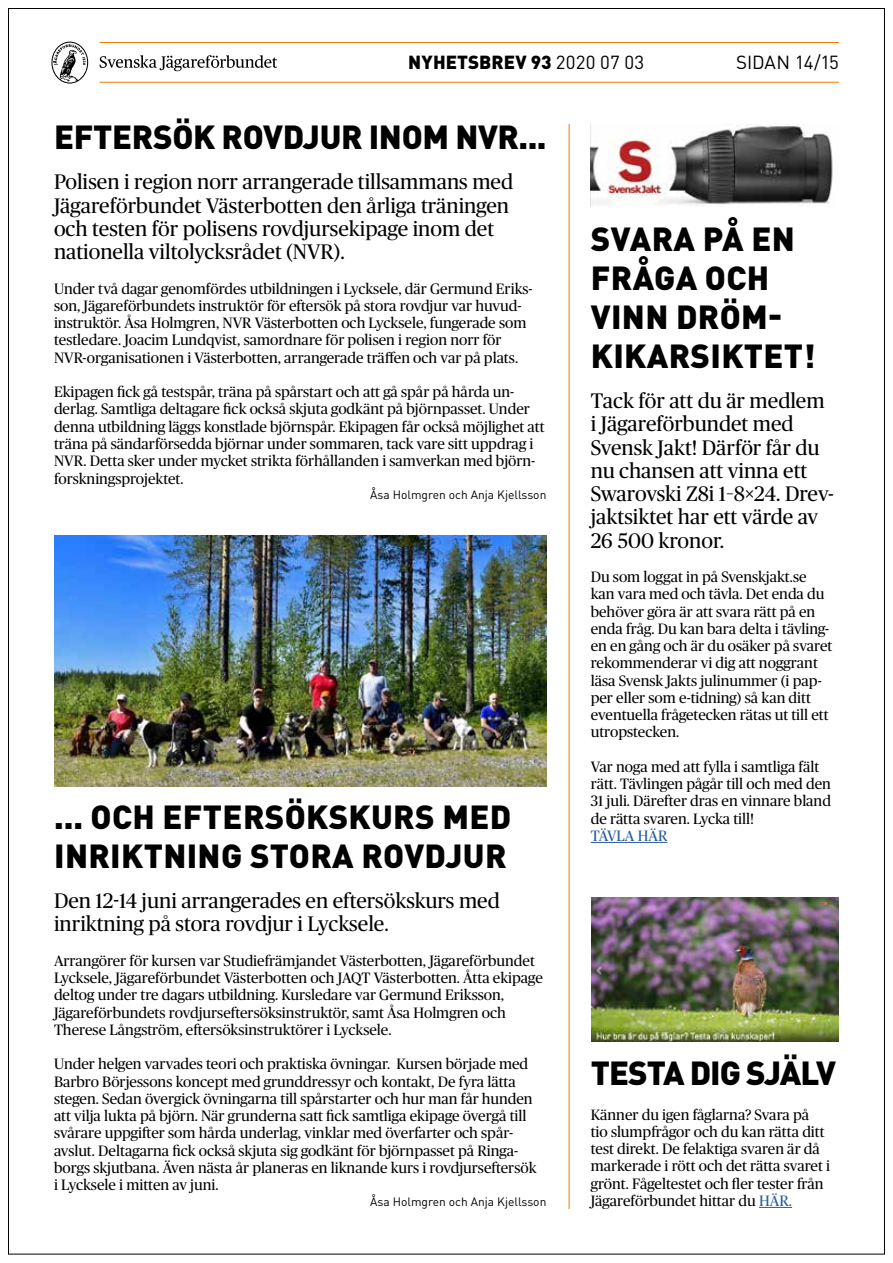
<style>
.page{position:relative;width:893px;height:1263px;background:#fff}
.page>*{position:absolute;margin:0;border:0;box-sizing:border-box;transform-origin:0 0}
.t1{font:900 33px/39px "DINOT";letter-spacing:.01em;color:#000}
.t2{font:900 33px "DINOT";letter-spacing:-.01em;color:#000}
.t3{font:900 33px "DINOT";letter-spacing:-.03em;color:#000}
.t4{font:21px/23.2px "Publico Headline";color:#000}
.t5{font:900 18.75px "DINOT";letter-spacing:.005em;color:#000}
.t6{font:18.75px "DINOT";letter-spacing:-.01em;color:#000}
.t7{font:15px/17.2px "Publico Headline";color:#000}
.t8{font:15px "Publico Headline";color:#275b9b}
.t9{font:12px "DINOT";color:#000}
.s1{font-weight:400}
.s2{color:#275b9b}
</style>
<div class="page">
<svg style="left:51px;top:42px;width:37px;height:42px"></svg>
<svg style="left:100px;top:55px;width:177px;height:16px"></svg>
<hr style="left:99px;top:42px;width:740px;height:1px;background:#ef7d00">
<hr style="left:99px;top:82px;width:740px;height:1px;background:#ef7d00">
<hr style="left:569px;top:124px;width:1px;height:1085px;background:#ef7d00">
<img style="left:54px;top:536px;width:492px;height:251px">
<hr style="left:591px;top:842px;width:76px;height:1px;background:#275b9b">
<hr style="left:759px;top:1207px;width:33px;height:1px;background:#275b9b">
<img style="left:591px;top:125px;width:242px;height:81px">
<img style="left:592px;top:897px;width:247px;height:145px">
<p class="t5" style="left:408px;top:50px;width:238px">NYHETSBREV 93 <span class="s1">2020 07 03</span></p>
<p class="t6" style="left:736px;top:50px;width:104px">SIDAN 14/15</p>
<h1 class="t2" style="left:54px;top:115px;width:494px">EFTERSÖK ROVDJUR INOM NVR...</h1>
<h2 class="t4" style="left:54px;top:169px;width:461px">Polisen i region norr arrangerade tillsammans med Jägareförbundet Västerbotten den årliga träningen och testen för polisens rovdjursekipage inom det nationella viltolycksrådet (NVR).</h2>
<p class="t7" style="left:54px;top:279px;width:480px">Under två dagar genomfördes utbildningen i Lycksele, där Germund Eriks&shy;son, Jägareförbundets instruktör för eftersök på stora rovdjur var huvud&shy;instruktör. Åsa Holmgren, NVR Västerbotten och Lycksele, fungerade som testledare. Joacim Lundqvist, samordnare för polisen i region norr för NVR-organisationen i Västerbotten, arrangerade träffen och var på plats.</p>
<p class="t7" style="left:54px;top:383px;width:492px">Ekipagen fick gå testspår, träna på spårstart och att gå spår på hårda un&shy;derlag. Samtliga deltagare fick också skjuta godkänt på björnpasset. Under denna utbildning läggs konstlade björnspår. Ekipagen får också möjlighet att träna på sändarförsedda björnar under sommaren, tack vare sitt uppdrag i NVR. Detta sker under mycket strikta förhållanden i samverkan med björn&shy;forskningsprojektet.</p>
<p class="t9" style="left:370px;top:487px;width:178px">Åsa Holmgren och Anja Kjellsson</p>
<h1 class="t1" style="left:54px;top:796px;width:459px">... OCH EFTERSÖKSKURS MED<br>INRIKTNING STORA ROVDJUR</h1>
<h2 class="t4" style="left:54px;top:888px;width:447px">Den 12-14 juni arrangerades en eftersökskurs med inriktning på stora rovdjur i Lycksele.</h2>
<p class="t7" style="left:54px;top:951px;width:490px">Arrangörer för kursen var Studiefrämjandet Västerbotten, Jägareförbundet Lycksele, Jägareförbundet Västerbotten och JAQT Västerbotten. Åtta ekipage deltog under tre dagars utbildning. Kursledare var Germund Eriksson, Jägareförbundets rovdjurseftersöksinstruktör, samt Åsa Holmgren och Therese Långström, eftersöksinstruktörer i Lycksele.</p>
<p class="t7" style="left:54px;top:1055px;width:484px">Under helgen varvades teori och praktiska övningar. Kursen började med Barbro Börjessons koncept med grunddressyr och kontakt, De fyra lätta stegen. Sedan övergick övningarna till spårstarter och hur man får hunden att vilja lukta på björn. När grunderna satt fick samtliga ekipage övergå till svårare uppgifter som hårda underlag, vinklar med överfarter och spår&shy;avslut. Deltagarna fick också skjuta sig godkänt för björnpasset på Ringa&shy;borgs skjutbana. Även nästa år planeras en liknande kurs i rovdjurseftersök i Lycksele i mitten av juni.</p>
<p class="t9" style="left:370px;top:1193px;width:178px">Åsa Holmgren och Anja Kjellsson</p>
<h1 class="t1" style="left:591px;top:218px;width:226px">SVARA PÅ EN<br>FRÅGA OCH<br>VINN DRÖM-<br>KIKARSIKTET!</h1>
<h2 class="t4" style="left:591px;top:388px;width:245px">Tack för att du är medlem i Jägareförbundet med<br>Svensk Jakt! Därför får du nu chansen att vinna ett<br>Swarovski Z8i 1–8×24. Drev&shy;jaktsiktet har ett värde av<br>26 500 kronor.</h2>
<p class="t7" style="left:591px;top:567px;width:243px">Du som loggat in på Svenskjakt.se kan vara med och tävla. Det enda du behöver göra är att svara rätt på en enda fråg. Du kan bara delta i tävling&shy;en en gång och är du osäker på svaret rekommenderar vi dig att noggrant läsa Svensk Jakts julinummer (i pap&shy;per eller som e-tidning) så kan ditt eventuella frågetecken rätas ut till ett utropstecken.</p>
<p class="t7" style="left:591px;top:757px;width:242px">Var noga med att fylla i samtliga fält rätt. Tävlingen pågår till och med den 31 juli. Därefter dras en vinnare bland de rätta svaren. Lycka till!</p>
<p class="t8" style="left:591px;top:825px;width:78px">TÄVLA HÄR</p>
<h1 class="t3" style="left:591px;top:1051px;width:246px">TESTA DIG SJÄLV</h1>
<p class="t7" style="left:591px;top:1105px;width:241px">Känner du igen fåglarna? Svara på<br>tio slumpfrågor och du kan rätta ditt test direkt. De felaktiga svaren är då markerade i rött och det rätta svaret i grönt. Fågeltestet och fler tester från Jägareförbundet hittar du <span class="s2">HÄR.</span></p>
</div>
